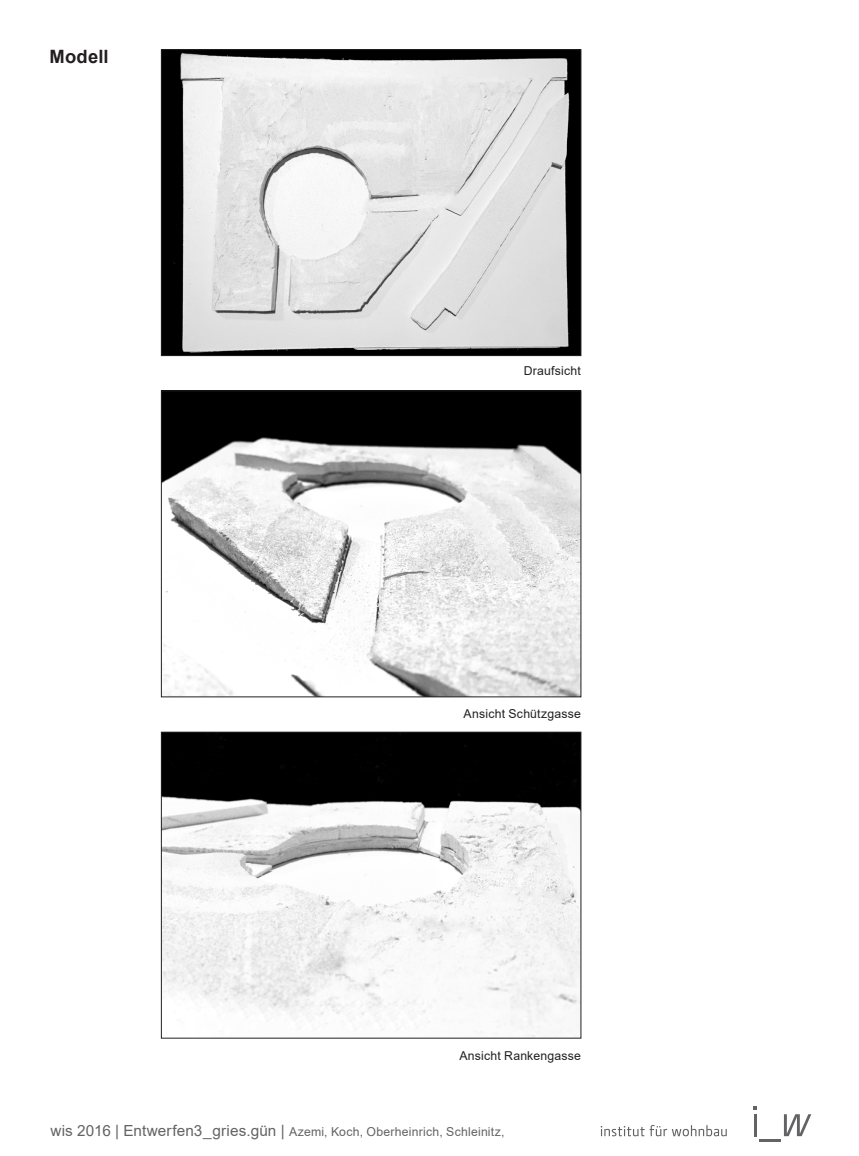
<style>
.page{position:relative;width:859px;height:1156px;background:#fff}
.page>*{position:absolute;margin:0;border:0;box-sizing:border-box;transform-origin:0 0}
.Fusszeile_8_75pt{font:700 18.38px "Arial";letter-spacing:.01em;color:#231f20}
.t1{font:12.25px "Arial";letter-spacing:.015em;color:#636366}
.Fusszeile_8_75pt-2{font:12.25px "Arial";letter-spacing:.015em;color:#231f20}
.s1{font-size:15.4px}
</style>
<div class="page">
<svg style="left:600px;top:1125px;width:126px;height:11px"></svg>
<hr style="left:759px;top:1139px;width:21px;height:2px;background:#636366">
<svg style="left:783px;top:1114px;width:28px;height:22px"></svg>
<hr style="left:753px;top:1114px;width:3px;height:22px;background:#636366">
<img style="left:163px;top:51px;width:416px;height:303px">
<div style="left:161px;top:49px;width:420px;height:307px;border:1px solid #231f20"></div>
<img style="left:163px;top:393px;width:416px;height:302px">
<div style="left:161px;top:391px;width:420px;height:306px;border:1px solid #231f20"></div>
<img style="left:163px;top:734px;width:416px;height:302px">
<div style="left:161px;top:732px;width:420px;height:306px;border:1px solid #231f20"></div>
<p class="Fusszeile_8_75pt" style="left:50px;top:44px;width:60px">Modell</p>
<p class="Fusszeile_8_75pt-2" style="left:523px;top:363px;width:59px">Draufsicht</p>
<p class="Fusszeile_8_75pt-2" style="left:463px;top:706px;width:119px">Ansicht Schützgasse</p>
<p class="Fusszeile_8_75pt-2" style="left:459px;top:1047px;width:123px">Ansicht Rankengasse</p>
<p class="t1" style="left:50px;top:1123px;width:455px"><span class="s1">wis 2016 | Entwerfen3_gries.gün |</span> Azemi, Koch, Oberheinrich, Schleinitz,</p>
</div>
